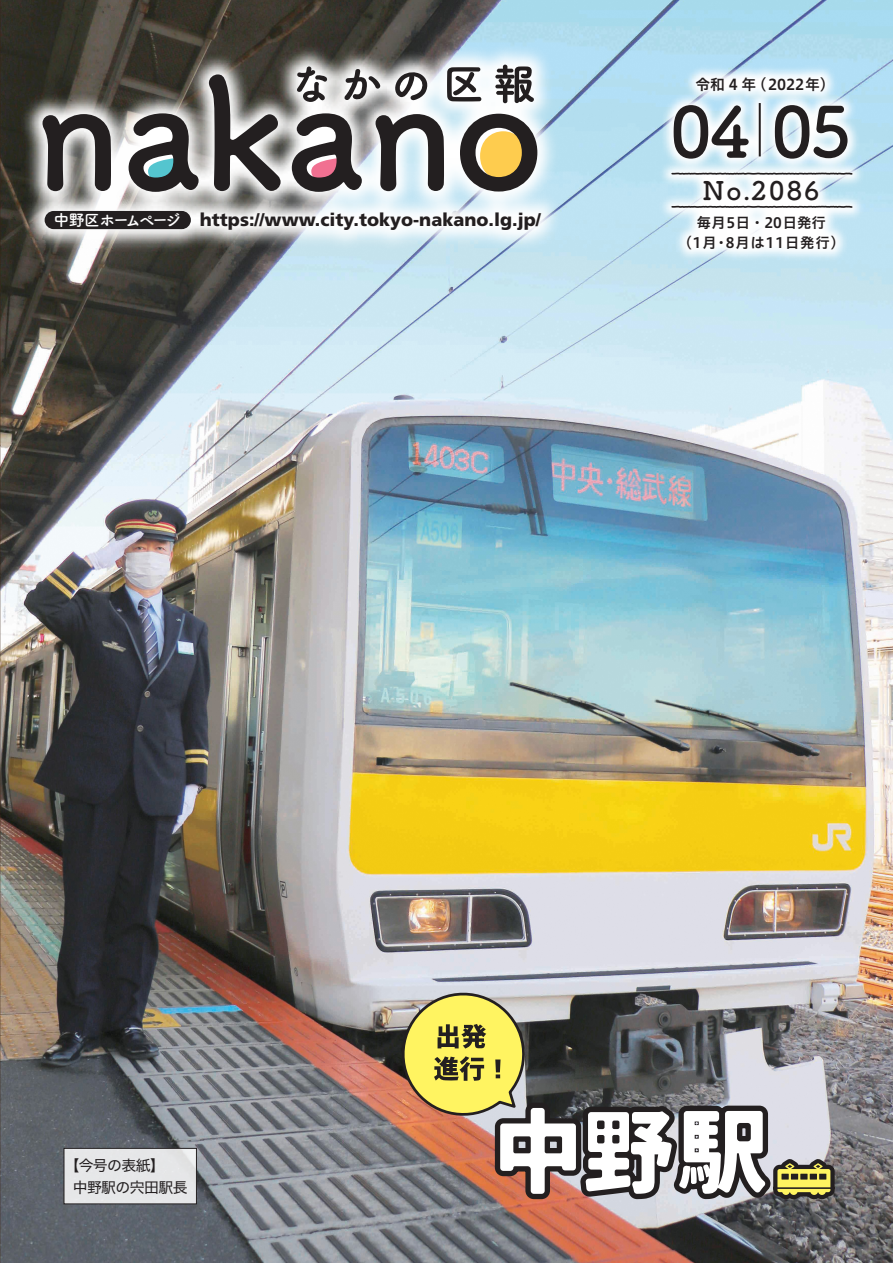
<style>
.page{position:relative;width:893px;height:1263px;background:#fff}
.page>*{position:absolute;margin:0;border:0;box-sizing:border-box;transform-origin:0 0}
.t1{font:700 69.15px "Tsuku B Rd Gothic";color:#231f20}
.t2{font:700 25.5px "Tsuku B Rd Gothic";letter-spacing:.09em;color:#231f20}
.t3{font:900 18px "Frutiger LT Std";color:#231f20}
.t4{font:700 15.9px "Tsuku B Rd Gothic";letter-spacing:-.14em;color:#fff}
.t5{font:14.85px "Hira Kaku Std W4";letter-spacing:-.04em;color:#231f20}
.t6{font:14.85px "Hiragino UD Sans Std N W6";color:#231f20}
.t7{font:14.4px "Hiragino UD Sans Std N W6";letter-spacing:.06em;color:#231f20}
.t8{font:14.4px "Hiragino UD Sans Std N W6";color:#231f20}
</style>
<div class="page">
<img style="left:0;top:0;width:893px;height:1263px">
<div style="left:64px;top:1148px;width:132px;height:56px;background:#e6e7e8"></div>
<div style="left:64px;top:1148px;width:133px;height:56px;border:1px solid #231f20"></div>
<img style="left:490px;top:623px;width:290px;height:640px">
<svg style="left:585px;top:1111px;width:87px;height:83px"></svg>
<svg style="left:393px;top:984px;width:183px;height:210px;background:#af9d74"></svg>
<svg style="left:679px;top:1111px;width:167px;height:92px"></svg>
<svg style="left:658px;top:64px;width:208px;height:198px"></svg>
<hr style="left:759px;top:103px;width:2px;height:53px;background:#231f20">
<svg style="left:670px;top:172px;width:183px;height:37px"></svg>
<svg style="left:21px;top:43px;width:542px;height:209px"></svg>
<div style="left:45px;top:211px;width:146px;height:18px;background:#231f20;border-radius:9px"></div>
<svg style="left:129px;top:113px;width:70px;height:79px"></svg>
<svg style="left:209px;top:74px;width:72px;height:117px;background:#716f6d"></svg>
<svg style="left:292px;top:113px;width:70px;height:79px"></svg>
<svg style="left:460px;top:114px;width:77px;height:78px;background:#8e8162"></svg>
<svg style="left:297px;top:66px;width:30px;height:36px"></svg>
<svg style="left:344px;top:69px;width:37px;height:31px"></svg>
<svg style="left:393px;top:71px;width:35px;height:29px"></svg>
<svg style="left:447px;top:67px;width:34px;height:34px"></svg>
<svg style="left:495px;top:65px;width:39px;height:38px"></svg>
<svg style="left:376px;top:114px;width:68px;height:77px"></svg>
<svg style="left:43px;top:114px;width:68px;height:77px;background:#6f6d6c"></svg>
<p class="t4" style="left:54px;top:208px;width:129px">中野区ホームページ</p>
<p class="t3" style="left:200px;top:209px;width:343px">https://www.city.tokyo-nakano.lg.jp/</p>
<p class="t6" style="left:695px;top:73px;width:141px">令和 4 年（2022年）</p>
<p class="t1" style="left:670px;top:78px;width:183px">04 05</p>
<p class="t2" style="left:703px;top:170px;width:118px">No.2086</p>
<p class="t8" style="left:697px;top:212px;width:130px">毎月5日・20日発行</p>
<p class="t7" style="left:678px;top:231px;width:169px">（1月・8月は11日発行）</p>
<p class="t5" style="left:64px;top:1154px;width:102px">【今号の表紙】</p>
<p class="t5" style="left:73px;top:1176px;width:116px">中野駅の宍田駅長</p>
</div>
